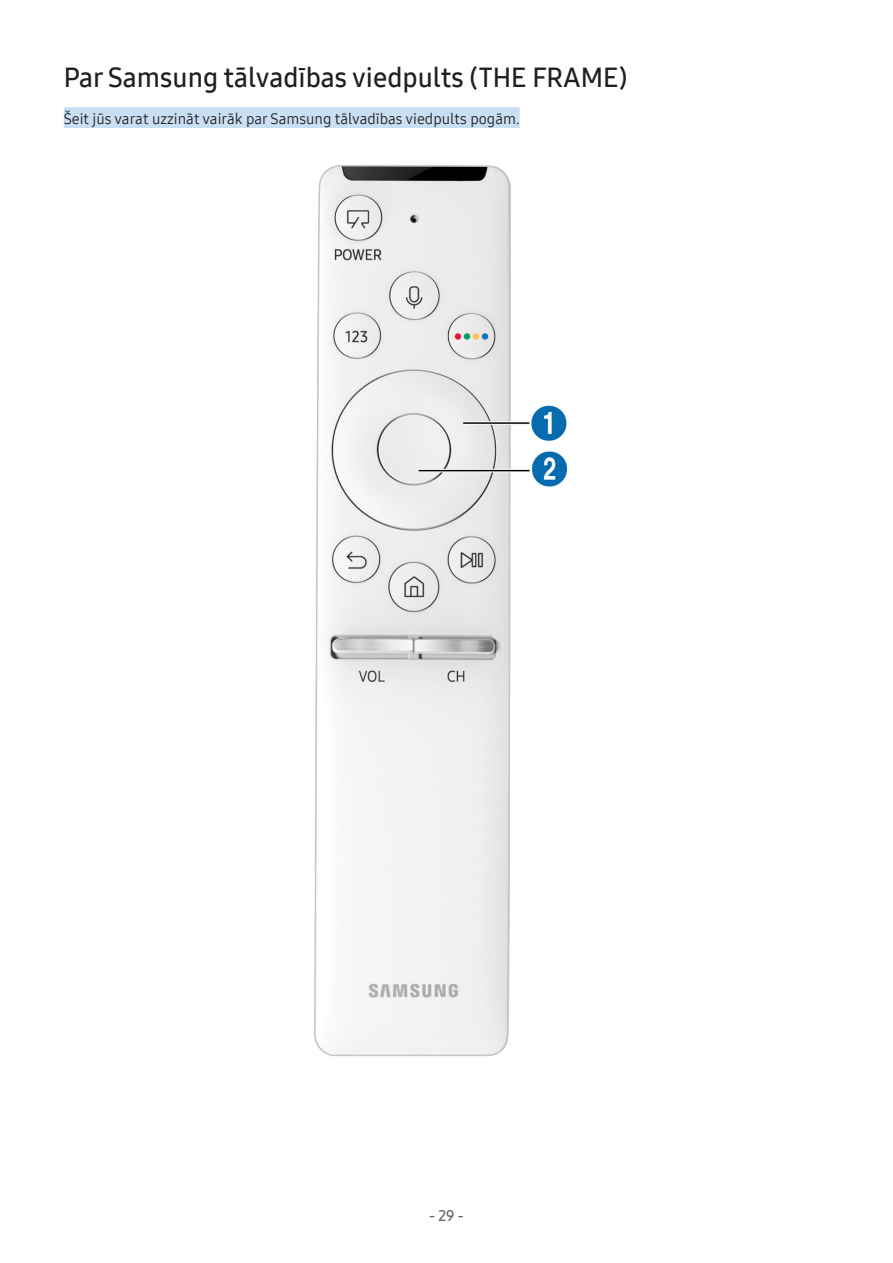
<style>
.page{position:relative;width:893px;height:1263px;background:#fff}
.page>*{position:absolute;margin:0;border:0;box-sizing:border-box;transform-origin:0 0}
.Heading1{font:27px "Samsung One 600";color:#231f20}
.Heading1-Info{font:15px "Samsung One 400";color:#231f20}
.t1{font:15px "Samsung One 600";color:#636366}
</style>
<div class="page">
<div style="left:64px;top:107px;width:456px;height:21px;background:#c9dff4"></div>
<img style="left:314px;top:165px;width:253px;height:891px">
<p class="Heading1" style="left:64px;top:59px;width:565px">Par Samsung tālvadības viedpults (THE FRAME)</p>
<p class="Heading1-Info" style="left:64px;top:108px;width:457px">Šeit jūs varat uzzināt vairāk par Samsung tālvadības viedpults pogām.</p>
<p class="t1" style="left:429px;top:1205px;width:36px">- 29 -</p>
</div>
